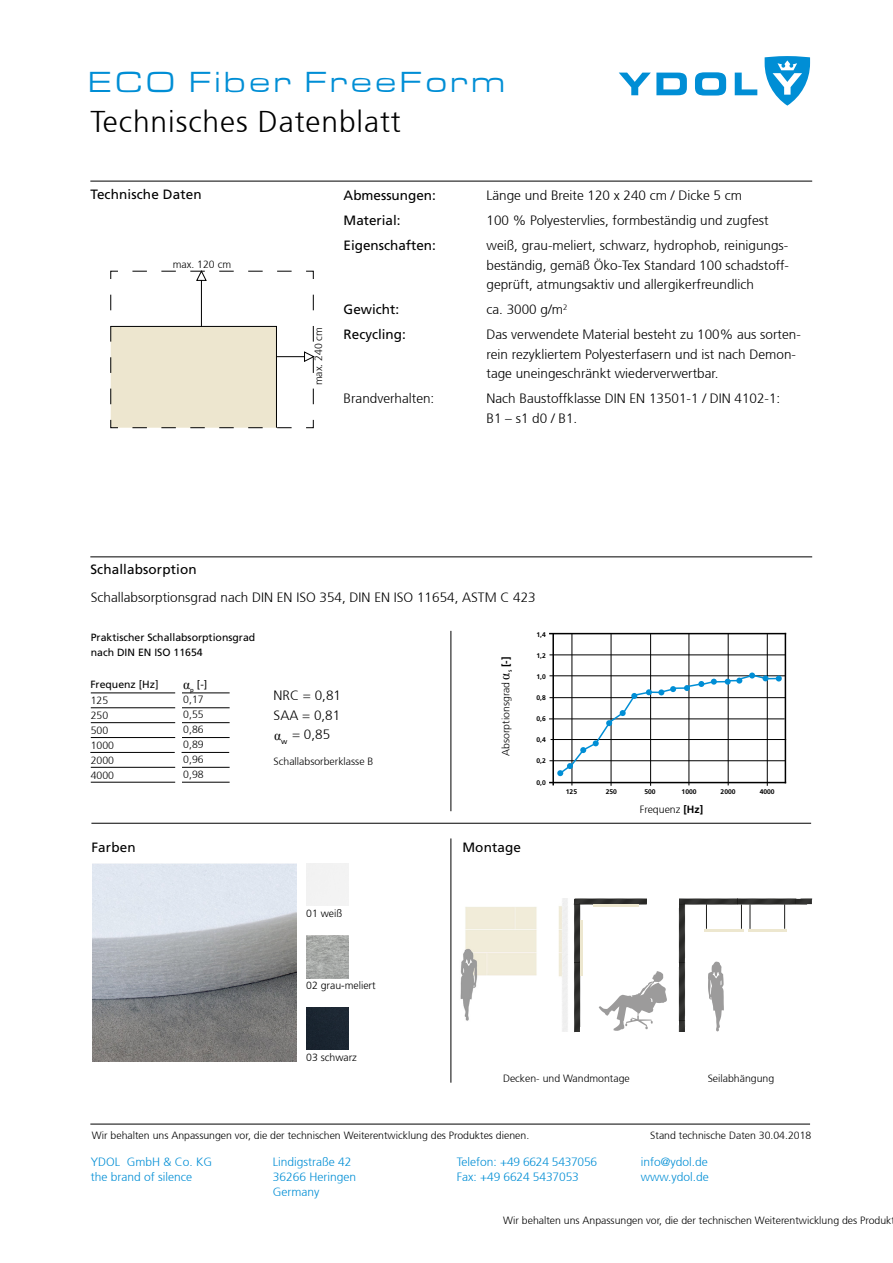
<style>
.page{position:relative;width:893px;height:1263px;background:#fff}
.page>*{position:absolute;margin:0;border:0;box-sizing:border-box;transform-origin:0 0}
.t1{font:300 30px "Frutiger 45";letter-spacing:.03em;color:#000}
.t2{font:30px "Eurostile Extended Roman DTC";letter-spacing:.08em;color:#008ed5}
.t3{font:300 13.5px/19.5px "Frutiger 45";color:#000}
.t4{font:13.5px "Frutiger LT Pro";color:#000}
.t5{font:13.5px "Times New Roman";color:#000}
.t6{font:300 12px/15px "Frutiger 45";color:#008ed5}
.t7{font:300 10.5px/15px "Frutiger 45";color:#000}
.t8{font:10.5px/15px "Frutiger LT Pro";color:#000}
.t9{font:300 10.5px "Frutiger LT Pro";color:#000}
.t10{font:700 10.5px "Frutiger LT Std";color:#000}
.t11{font:700 6.75px "Frutiger LT Std";color:#000}
.t12{font:6px "Frutiger LT Pro";color:#000}
.s1{font-family:"Times New Roman";font-size:13.5px}
.s2{font-family:"Times New Roman";font-weight:400}
.s3{font-family:"Frutiger LT Std";font-weight:700}
</style>
<div class="page">
<svg style="left:765px;top:56px;width:45px;height:50px"></svg>
<svg style="left:619px;top:72px;width:138px;height:24px"></svg>
<hr style="left:90px;top:1124px;width:720px;height:1px;background:#000">
<hr style="left:90px;top:181px;width:722px;height:1px;background:#000">
<hr style="left:90px;top:556px;width:722px;height:1px;background:#000">
<img style="left:451px;top:899px;width:123px;height:132px">
<svg style="left:679px;top:899px;width:133px;height:133px"></svg>
<svg style="left:574px;top:899px;width:93px;height:133px"></svg>
<hr style="left:580px;top:921px;width:3px;height:55px;background:#ede7cf">
<hr style="left:91px;top:692px;width:84px;height:1px;background:#000">
<hr style="left:182px;top:692px;width:48px;height:1px;background:#000">
<hr style="left:91px;top:707px;width:84px;height:1px;background:#000">
<hr style="left:182px;top:707px;width:48px;height:1px;background:#000">
<hr style="left:91px;top:722px;width:84px;height:1px;background:#000">
<hr style="left:182px;top:722px;width:48px;height:1px;background:#000">
<hr style="left:91px;top:737px;width:84px;height:1px;background:#000">
<hr style="left:182px;top:737px;width:48px;height:1px;background:#000">
<hr style="left:90px;top:752px;width:85px;height:1px;background:#000">
<hr style="left:182px;top:752px;width:47px;height:1px;background:#000">
<hr style="left:91px;top:767px;width:84px;height:1px;background:#000">
<hr style="left:182px;top:767px;width:48px;height:1px;background:#000">
<hr style="left:91px;top:782px;width:84px;height:1px;background:#000">
<hr style="left:182px;top:782px;width:48px;height:1px;background:#000">
<hr style="left:550px;top:633px;width:235px;height:1px;background:#000">
<hr style="left:785px;top:634px;width:1px;height:148px;background:#000">
<hr style="left:550px;top:782px;width:235px;height:1px;background:#000">
<hr style="left:552px;top:634px;width:2px;height:151px;background:#000">
<hr style="left:572px;top:634px;width:1px;height:151px;background:#000">
<hr style="left:611px;top:634px;width:1px;height:152px;background:#000">
<hr style="left:650px;top:634px;width:1px;height:152px;background:#000">
<hr style="left:689px;top:634px;width:1px;height:151px;background:#000">
<hr style="left:728px;top:634px;width:1px;height:151px;background:#000">
<hr style="left:767px;top:634px;width:1px;height:152px;background:#000">
<hr style="left:549px;top:655px;width:236px;height:1px;background:#000">
<hr style="left:549px;top:675px;width:236px;height:1px;background:#000">
<hr style="left:549px;top:697px;width:236px;height:1px;background:#000">
<hr style="left:549px;top:719px;width:236px;height:1px;background:#000">
<hr style="left:551px;top:739px;width:235px;height:1px;background:#000">
<hr style="left:549px;top:760px;width:236px;height:1px;background:#000">
<hr style="left:450px;top:631px;width:1px;height:180px;background:#000">
<svg style="left:110px;top:271px;width:204px;height:157px"></svg>
<svg style="left:557px;top:672px;width:225px;height:104px"></svg>
<hr style="left:91px;top:823px;width:720px;height:1px;background:#000">
<hr style="left:450px;top:838px;width:1px;height:245px;background:#000">
<img style="left:306px;top:936px;width:43px;height:42px">
<div style="left:306px;top:1007px;width:43px;height:43px;background:#1b2631"></div>
<img style="left:92px;top:863px;width:204px;height:198px">
<h1 class="t2" style="left:88px;top:66px;width:419px">ECO Fiber FreeForm</h1>
<h1 class="t1" style="left:90px;top:105px;width:312px">Technisches Datenblatt</h1>
<p class="t4" style="left:90px;top:186px;width:113px">Technische Daten</p>
<p class="t7" style="left:173px;top:257px;width:60px">max. 120 cm</p>
<p class="t4" style="left:90px;top:561px;width:108px">Schallabsorption</p>
<p class="t7" style="left:311px;top:385px;width:60px;rotate:-90deg">max. 240 cm</p>
<p class="t4" style="left:344px;top:188px;width:94px">Abmessungen:</p>
<p class="t3" style="left:486px;top:186px;width:257px">Länge und Breite 120 x 240 cm / Dicke 5 cm</p>
<p class="t4" style="left:344px;top:213px;width:59px">Material:</p>
<p class="t3" style="left:486px;top:211px;width:284px">100 % Polyestervlies, formbeständig und zugfest</p>
<p class="t4" style="left:344px;top:238px;width:94px">Eigenschaften:</p>
<p class="t3" style="left:486px;top:236px;width:303px;text-align:justify">weiß, grau-meliert, schwarz, hydrophob, reinigungs&shy;beständig, gemäß Öko-Tex Standard 100 schadstoff&shy;geprüft, atmungsaktiv und allergikerfreundlich</p>
<p class="t4" style="left:344px;top:302px;width:57px">Gewicht:</p>
<p class="t3" style="left:486px;top:300px;width:82px">ca. 3000 g/m<sup>2</sup></p>
<p class="t4" style="left:344px;top:327px;width:64px">Recycling:</p>
<p class="t3" style="left:486px;top:325px;width:316px">Das verwendete Material besteht zu 100% aus sorten&shy;rein rezykliertem Polyesterfasern und ist nach Demon&shy;tage uneingeschränkt wiederverwertbar.</p>
<p class="t3" style="left:344px;top:389px;width:92px">Brandverhalten:</p>
<p class="t3" style="left:486px;top:389px;width:295px">Nach Baustoffklasse DIN EN 13501-1 / DIN 4102-1:<br>B1 – s1 d0 / B1.</p>
<p class="t3" style="left:91px;top:588px;width:446px">Schallabsorptionsgrad nach DIN EN ISO 354, DIN EN ISO 11654, ASTM C 423</p>
<p class="t8" style="left:91px;top:630px;width:166px">Praktischer Schallabsorptionsgrad nach DIN EN ISO 11654</p>
<p class="t8" style="left:90px;top:677px;width:70px">Frequenz [Hz]</p>
<p class="t11" style="left:536px;top:630px;width:11px">1,4</p>
<p class="t11" style="left:536px;top:651px;width:11px">1,2</p>
<p class="t11" style="left:536px;top:672px;width:11px">1,0</p>
<p class="t11" style="left:536px;top:694px;width:11px">0,8</p>
<p class="t11" style="left:536px;top:715px;width:11px">0,6</p>
<p class="t11" style="left:536px;top:736px;width:11px">0,4</p>
<p class="t11" style="left:536px;top:757px;width:11px">0,2</p>
<p class="t11" style="left:536px;top:778px;width:11px">0,0</p>
<p class="t10" style="left:499px;top:667px;width:12px;rotate:-90deg">[-]</p>
<p class="t5" style="left:496px;top:679px;width:9px;rotate:-90deg">α</p>
<p class="t12" style="left:506px;top:672px;width:4px;rotate:-90deg">s</p>
<p class="t8" style="left:183px;top:677px;width:26px"><span class="s1">α</span> [-]</p>
<p class="t12" style="left:190px;top:686px;width:5px">p</p>
<p class="t7" style="left:498px;top:756px;width:76px;rotate:-90deg">Absorptionsgrad</p>
<p class="t3" style="left:274px;top:686px;width:69px">NRC = 0,81<br>SAA = 0,81</p>
<p class="t7" style="left:91px;top:693px;width:25px">125<br>250<br>500<br>1000<br>2000<br>4000</p>
<p class="t7" style="left:183px;top:692px;width:22px;text-align:justify">0,17<br>0,55<br>0,86<br>0,89<br>0,96<br>0,98</p>
<p class="t3" style="left:274px;top:725px;width:57px"><span class="s2">α</span><sub>w</sub> = 0,85</p>
<p class="t7" style="left:274px;top:754px;width:101px">Schallabsorberklasse B</p>
<p class="t4" style="left:91px;top:839px;width:46px">Farben</p>
<p class="t4" style="left:462px;top:839px;width:60px">Montage</p>
<p class="t11" style="left:566px;top:787px;width:13px">125</p>
<p class="t11" style="left:606px;top:787px;width:13px">250</p>
<p class="t11" style="left:644px;top:787px;width:13px">500</p>
<p class="t11" style="left:682px;top:787px;width:17px">1000</p>
<p class="t11" style="left:721px;top:787px;width:17px">2000</p>
<p class="t11" style="left:760px;top:787px;width:17px">4000</p>
<p class="t7" style="left:640px;top:802px;width:65px">Frequenz <span class="s3">[Hz]</span></p>
<p class="t9" style="left:306px;top:907px;width:38px">01 weiß</p>
<p class="t9" style="left:306px;top:980px;width:71px">02 grau-meliert</p>
<p class="t9" style="left:306px;top:1051px;width:52px">03 schwarz</p>
<p class="t7" style="left:503px;top:1071px;width:128px">Decken- und Wandmontage</p>
<p class="t7" style="left:708px;top:1071px;width:68px">Seilabhängung</p>
<p class="t7" style="left:92px;top:1128px;width:439px">Wir behalten uns Anpassungen vor, die der technischen Weiterentwicklung des Produktes dienen.</p>
<p class="t6" style="left:91px;top:1154px;width:123px">YDOL GmbH &amp; Co. KG the brand of silence</p>
<p class="t6" style="left:273px;top:1154px;width:85px">Lindigstraße 42<br>36266 Heringen<br>Germany</p>
<p class="t6" style="left:457px;top:1154px;width:142px">Telefon: +49 6624 5437056<br>Fax: +49 6624 5437053</p>
<p class="t6" style="left:641px;top:1154px;width:70px">info@ydol.de www.ydol.de</p>
<p class="t7" style="left:650px;top:1128px;width:163px">Stand technische Daten 30.04.2018</p>
<p class="t7" style="left:503px;top:1213px;width:390px">Wir behalten uns Anpassungen vor, die der technischen Weiterentwicklung des Produk</p>
</div>
